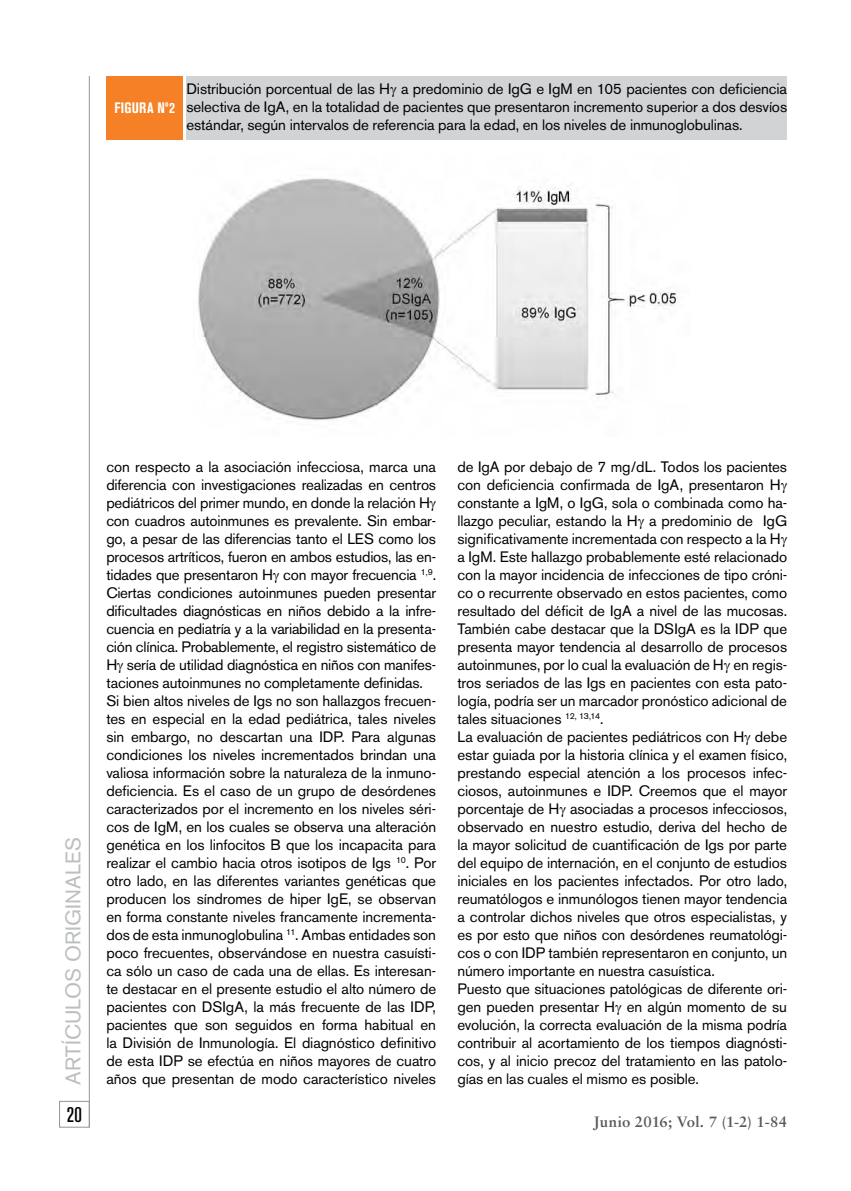
<style>
.page{position:relative;width:851px;height:1191px;background:#fff}
.page>*{position:absolute;margin:0;border:0;box-sizing:border-box;transform-origin:0 0}
.t1{font:21px "Akzidenz Grotesk BE";color:#bcbec0}
.t2{font:500 condensed 21px "Akzidenz Grotesk BE";color:#000}
.t3{font:15px/18px "Akzidenz Grotesk BE";letter-spacing:-.005em;color:#000}
.t4{font:700 15px "Sabon";letter-spacing:.01em;color:#58595b}
.t5{font:700 condensed 15px "Akzidenz Grotesk BE";letter-spacing:.02em;color:#fff}
</style>
<div class="page">
<hr style="left:89px;top:76px;width:1px;height:1051px;background:#939598">
<div style="left:59px;top:1101px;width:31px;height:26px;border:1px solid #939598"></div>
<img style="left:198px;top:178px;width:481px;height:242px">
<div style="left:106px;top:76px;width:77px;height:63px;background:#f58025"></div>
<div style="left:186px;top:76px;width:601px;height:63px;background:#d1d3d4"></div>
<p class="t5" style="left:114px;top:100px;width:62px">FIGURA Nº2</p>
<p class="t3" style="left:186px;top:80px;width:602px;text-align:justify">Distribución porcentual de las H a predominio de IgG e IgM en 105 pacientes con deficiencia selectiva de IgA, en la totalidad de pacientes que presentaron incremento superior a dos desvíos estándar, según intervalos de referencia para la edad, en los niveles de inmunoglobulinas.</p>
<h1 class="t1" style="left:60px;top:1084px;width:247px;rotate:-90deg">artículos originales</h1>
<h1 class="t2" style="left:67px;top:1103px;width:16px">20</h1>
<p class="t3" style="left:106px;top:458px;width:331px">con respecto a la asociación infecciosa, marca una diferencia con investigaciones realizadas en centros pediátricos del primer mundo, en donde la relación H con cuadros autoinmunes es prevalente. Sin embar&shy;go, a pesar de las diferencias tanto el LES como los procesos artríticos, fueron en ambos estudios, las en&shy;tidades que presentaron H con mayor frecuencia <sup>1,9</sup>.<br>Ciertas condiciones autoinmunes pueden presentar dificultades diagnósticas en niños debido a la infre&shy;cuencia en pediatría y a la variabilidad en la presenta&shy;ción clínica. Probablemente, el registro sistemático de H sería de utilidad diagnóstica en niños con manifes&shy;taciones autoinmunes no completamente definidas.<br>Si bien altos niveles de Igs no son hallazgos frecuen&shy;tes en especial en la edad pediátrica, tales niveles sin embargo, no descartan una IDP. Para algunas condiciones los niveles incrementados brindan una valiosa información sobre la naturaleza de la inmuno&shy;deficiencia. Es el caso de un grupo de desórdenes caracterizados por el incremento en los niveles séri&shy;cos de IgM, en los cuales se observa una alteración genética en los linfocitos B que los incapacita para realizar el cambio hacia otros isotipos de Igs <sup>10</sup>. Por otro lado, en las diferentes variantes genéticas que producen los síndromes de hiper IgE, se observan en forma constante niveles francamente incrementa&shy;dos de esta inmunoglobulina <sup>11</sup>. Ambas entidades son poco frecuentes, observándose en nuestra casuísti&shy;ca sólo un caso de cada una de ellas. Es interesan&shy;te destacar en el presente estudio el alto número de pacientes con DSIgA, la más frecuente de las IDP, pacientes que son seguidos en forma habitual en la División de Inmunología. El diagnóstico definitivo de esta IDP se efectúa en niños mayores de cuatro años que presentan de modo característico niveles</p>
<p class="t3" style="left:457px;top:458px;width:331px">de IgA por debajo de 7 mg/dL. Todos los pacientes con deficiencia confirmada de IgA, presentaron H constante a IgM, o IgG, sola o combinada como ha&shy;llazgo peculiar, estando la H a predominio de IgG significativamente incrementada con respecto a la H a IgM. Este hallazgo probablemente esté relacionado con la mayor incidencia de infecciones de tipo cróni&shy;co o recurrente observado en estos pacientes, como resultado del déficit de IgA a nivel de las mucosas.<br>También cabe destacar que la DSIgA es la IDP que presenta mayor tendencia al desarrollo de procesos autoinmunes, por lo cual la evaluación de H en regis&shy;tros seriados de las Igs en pacientes con esta pato&shy;logía, podría ser un marcador pronóstico adicional de tales situaciones <sup>12,</sup> <sup>13,14</sup>.<br>La evaluación de pacientes pediátricos con H debe estar guiada por la historia clínica y el examen físico, prestando especial atención a los procesos infec&shy;ciosos, autoinmunes e IDP. Creemos que el mayor porcentaje de H asociadas a procesos infecciosos, observado en nuestro estudio, deriva del hecho de la mayor solicitud de cuantificación de Igs por parte del equipo de internación, en el conjunto de estudios iniciales en los pacientes infectados. Por otro lado, reumatólogos e inmunólogos tienen mayor tendencia a controlar dichos niveles que otros especialistas, y es por esto que niños con desórdenes reumatológi&shy;cos o con IDP también representaron en conjunto, un número importante en nuestra casuística.<br>Puesto que situaciones patológicas de diferente ori&shy;gen pueden presentar H en algún momento de su evolución, la correcta evaluación de la misma podría contribuir al acortamiento de los tiempos diagnósti&shy;cos, y al inicio precoz del tratamiento en las patolo&shy;gías en las cuales el mismo es posible.</p>
<p class="t4" style="left:594px;top:1112px;width:195px">Junio 2016; Vol. 7 (1-2) 1-84</p>
</div>
